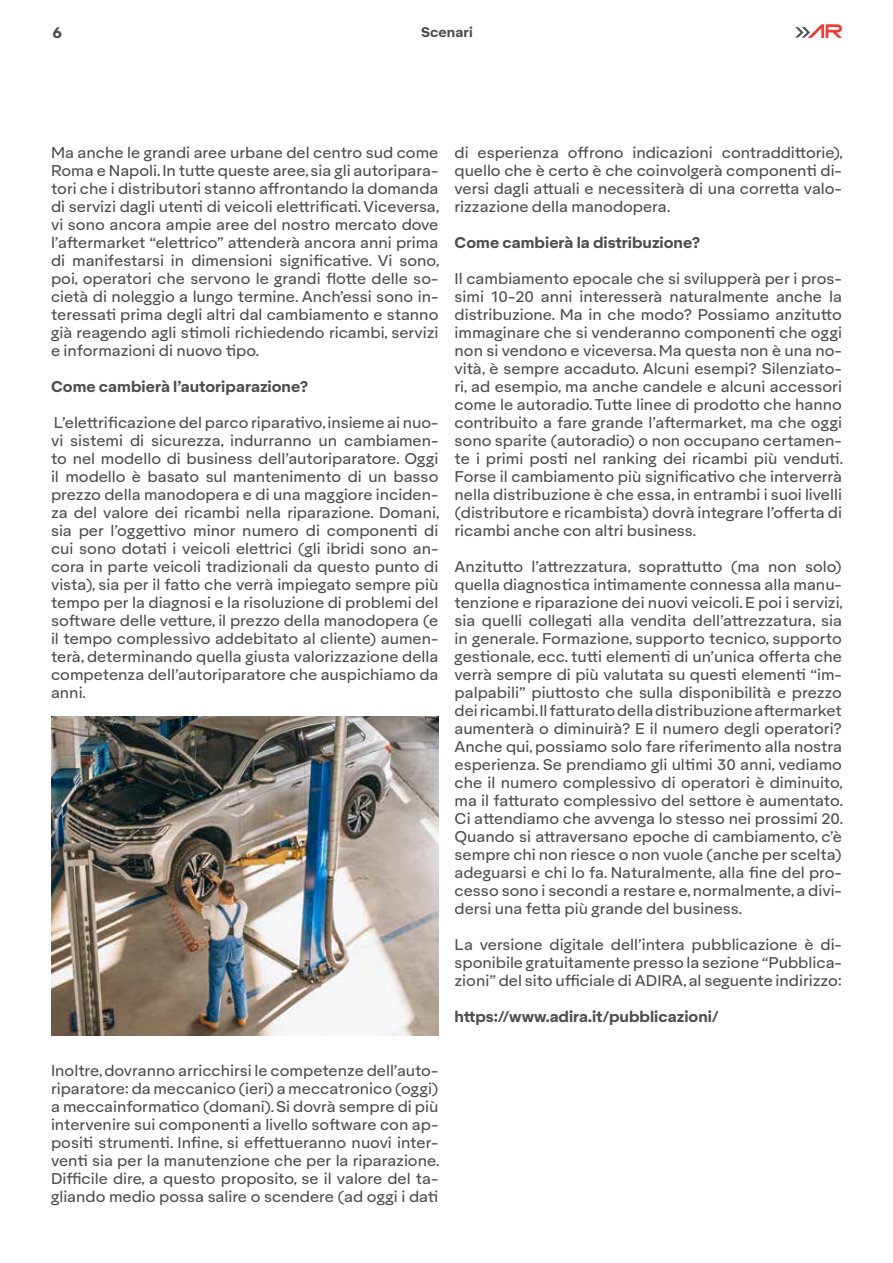
<style>
.page{position:relative;width:893px;height:1263px;background:#fff}
.page>*{position:absolute;margin:0;border:0;box-sizing:border-box;transform-origin:0 0}
.t1{font:15px/18px "Aktifo A";color:#4d4d4f;text-align:justify}
.t2{font:700 15px "Aktifo A";color:#4d4d4f}
.t3{font:700 13.5px "Aktifo A";color:#4d4d4f}
</style>
<div class="page">
<img style="left:51px;top:716px;width:387px;height:319px">
<svg style="left:795px;top:24px;width:47px;height:14px"></svg>
<p class="t2" style="left:52px;top:23px;width:11px">6</p>
<p class="t3" style="left:421px;top:23px;width:53px">Scenari</p>
<p class="t1" style="left:51px;top:143px;width:390px">Ma anche le grandi aree urbane del centro sud come Roma e Napoli. In tutte queste aree, sia gli autoripara&shy;tori che i distributori stanno affrontando la domanda di servizi dagli utenti di veicoli elettrificati. Viceversa, vi sono ancora ampie aree del nostro mercato dove l’aftermarket “elettrico” attenderà ancora anni prima di manifestarsi in dimensioni significative. Vi sono, poi, operatori che servono le grandi flotte delle so&shy;cietà di noleggio a lungo termine. Anch’essi sono in&shy;teressati prima degli altri dal cambiamento e stanno già reagendo agli stimoli richiedendo ricambi, servizi e informazioni di nuovo tipo.</p>
<p class="t2" style="left:51px;top:376px;width:259px">Come cambierà l’autoriparazione?</p>
<p class="t1" style="left:51px;top:413px;width:390px">L’elettrificazione del parco riparativo, insieme ai nuo&shy;vi sistemi di sicurezza, indurranno un cambiamen&shy;to nel modello di business dell’autoriparatore. Oggi il modello è basato sul mantenimento di un basso prezzo della manodopera e di una maggiore inciden&shy;za del valore dei ricambi nella riparazione. Domani, sia per l’oggettivo minor numero di componenti di cui sono dotati i veicoli elettrici (gli ibridi sono an&shy;cora in parte veicoli tradizionali da questo punto di vista), sia per il fatto che verrà impiegato sempre più tempo per la diagnosi e la risoluzione di problemi del software delle vetture, il prezzo della manodopera (e il tempo complessivo addebitato al cliente) aumen&shy;terà, determinando quella giusta valorizzazione della competenza dell’autoriparatore che auspichiamo da anni.</p>
<p class="t1" style="left:455px;top:143px;width:390px">di esperienza offrono indicazioni contraddittorie), quello che è certo è che coinvolgerà componenti di&shy;versi dagli attuali e necessiterà di una corretta valo&shy;rizzazione della manodopera.</p>
<p class="t2" style="left:455px;top:232px;width:247px">Come cambierà la distribuzione?</p>
<p class="t1" style="left:455px;top:269px;width:390px">Il cambiamento epocale che si svilupperà per i pros&shy;simi 10-20 anni interesserà naturalmente anche la distribuzione. Ma in che modo? Possiamo anzitutto immaginare che si venderanno componenti che oggi non si vendono e viceversa. Ma questa non è una no&shy;vità, è sempre accaduto. Alcuni esempi? Silenziato&shy;ri, ad esempio, ma anche candele e alcuni accessori come le autoradio. Tutte linee di prodotto che hanno contribuito a fare grande l’aftermarket, ma che oggi sono sparite (autoradio) o non occupano certamen&shy;te i primi posti nel ranking dei ricambi più venduti.<br>Forse il cambiamento più significativo che interverrà nella distribuzione è che essa, in entrambi i suoi livelli (distributore e ricambista) dovrà integrare l’offerta di ricambi anche con altri business.</p>
<p class="t1" style="left:455px;top:557px;width:390px">Anzitutto l’attrezzatura, soprattutto (ma non solo) quella diagnostica intimamente connessa alla manu&shy;tenzione e riparazione dei nuovi veicoli. E poi i servizi, sia quelli collegati alla vendita dell’attrezzatura, sia in generale. Formazione, supporto tecnico, supporto gestionale, ecc. tutti elementi di un’unica offerta che verrà sempre di più valutata su questi elementi “im&shy;palpabili” piuttosto che sulla disponibilità e prezzo dei ricambi. Il fatturato della distribuzione aftermarket aumenterà o diminuirà? E il numero degli operatori?<br>Anche qui, possiamo solo fare riferimento alla nostra esperienza. Se prendiamo gli ultimi 30 anni, vediamo che il numero complessivo di operatori è diminuito, ma il fatturato complessivo del settore è aumentato.<br>Ci attendiamo che avvenga lo stesso nei prossimi 20.<br>Quando si attraversano epoche di cambiamento, c’è sempre chi non riesce o non vuole (anche per scelta) adeguarsi e chi lo fa. Naturalmente, alla fine del pro&shy;cesso sono i secondi a restare e, normalmente, a divi&shy;dersi una fetta più grande del business.</p>
<p class="t1" style="left:455px;top:935px;width:389px">La versione digitale dell’intera pubblicazione è di&shy;sponibile gratuitamente presso la sezione “Pubblica&shy;zioni” del sito ufficiale di ADIRA, al seguente indirizzo:</p>
<p class="t2" style="left:455px;top:1006px;width:265px">https://www.adira.it/pubblicazioni/</p>
<p class="t1" style="left:51px;top:1061px;width:390px">Inoltre, dovranno arricchirsi le competenze dell’auto&shy;riparatore: da meccanico (ieri) a meccatronico (oggi) a meccainformatico (domani). Si dovrà sempre di più intervenire sui componenti a livello software con ap&shy;positi strumenti. Infine, si effettueranno nuovi inter&shy;venti sia per la manutenzione che per la riparazione.<br>Difficile dire, a questo proposito, se il valore del ta&shy;gliando medio possa salire o scendere (ad oggi i dati</p>
</div>
